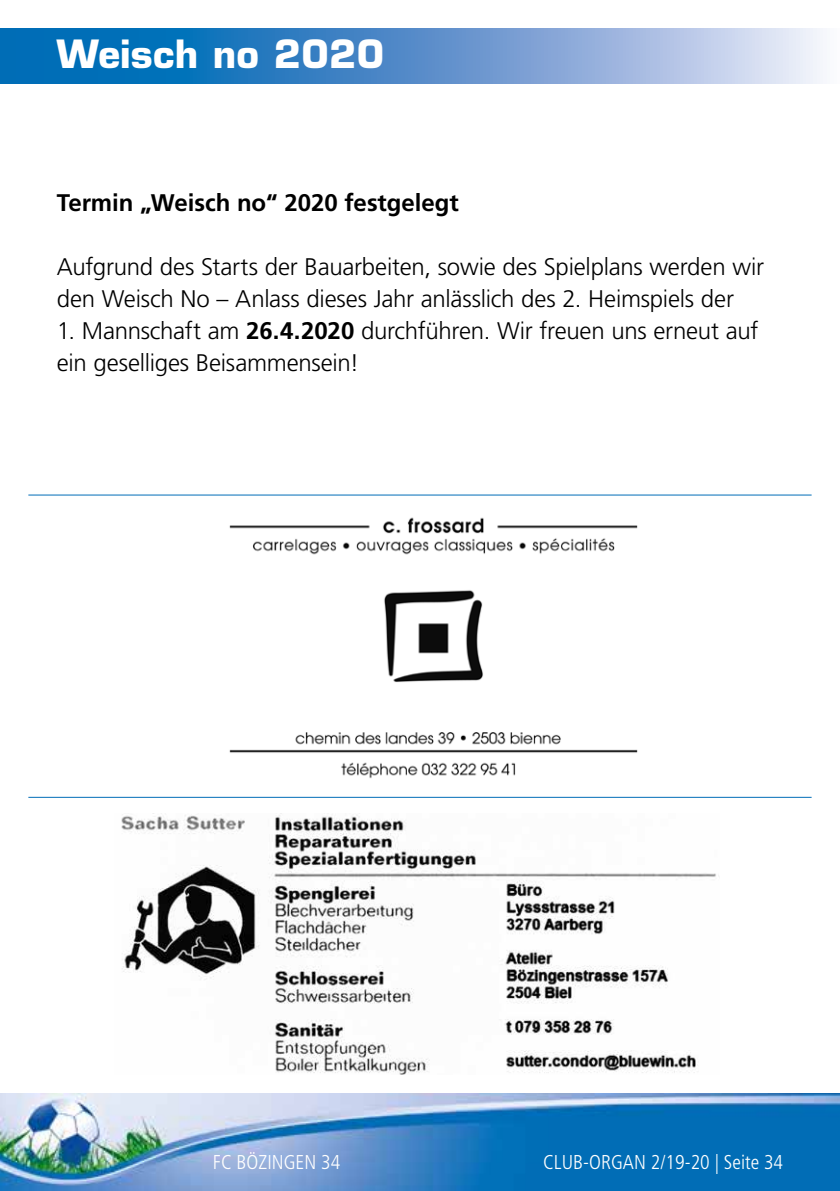
<style>
.page{position:relative;width:840px;height:1191px;background:#fff}
.page>*{position:absolute;margin:0;border:0;box-sizing:border-box;transform-origin:0 0}
.t1{font:700 38px "Eurostile LT Std";letter-spacing:.01em;color:#fff}
.t2{font:300 24px/32px "Frutiger LT Std";letter-spacing:-.01em;color:#000}
.t3{font:700 24px "Frutiger LT Std";color:#000}
.t4{font:300 condensed 20px "Frutiger LT Std";color:#fff}
.s1{font-weight:700}
</style>
<div class="page">
<img style="left:0;top:1093px;width:839px;height:98px">
<svg style="left:0;top:28px;width:823px;height:56px;background:#5d97ce"></svg>
<img style="left:121px;top:815px;width:598px;height:259px">
<img style="left:229px;top:517px;width:409px;height:262px">
<hr style="left:28px;top:797px;width:783px;height:1px;background:#006db7">
<hr style="left:28px;top:494px;width:783px;height:1px;background:#006db7">
<h1 class="t1" style="left:57px;top:31px;width:329px">Weisch no 2020</h1>
<p class="t3" style="left:57px;top:188px;width:403px">Termin „Weisch no“ 2020 festgelegt</p>
<p class="t2" style="left:57px;top:251px;width:708px">Aufgrund des Starts der Bauarbeiten, sowie des Spielplans werden wir den Weisch No – Anlass dieses Jahr anlässlich des 2. Heimspiels der</p>
<p class="t2" style="left:57px;top:315px;width:703px">1. Mannschaft am <span class="s1">26.4.2020</span> durchführen. Wir freuen uns erneut auf ein geselliges Beisammensein!</p>
<p class="t4" style="left:213px;top:1150px;width:129px">FC BÖZINGEN 34</p>
<p class="t4" style="left:543px;top:1150px;width:241px">CLUB-ORGAN 2/19-20 | Seite 34</p>
</div>
